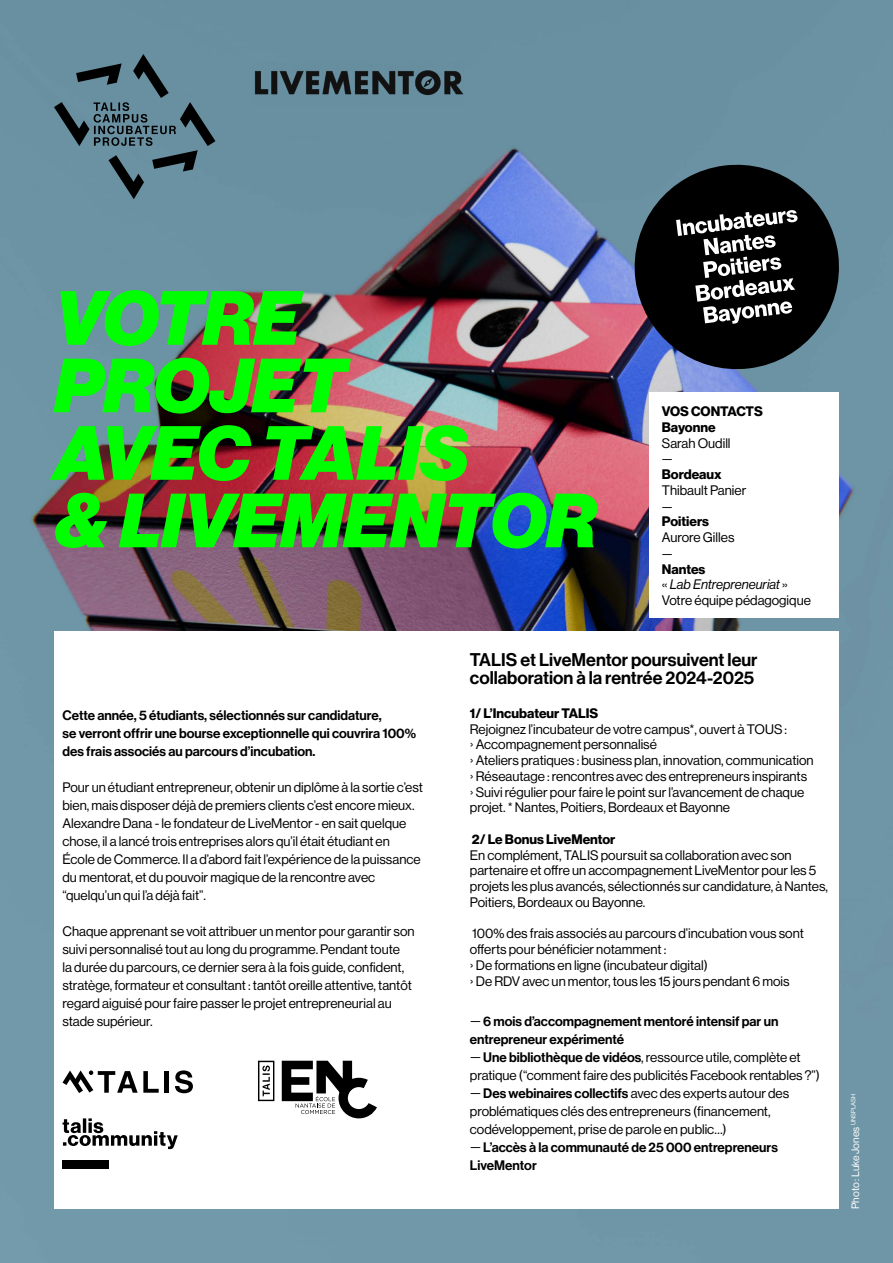
<style>
.page{position:relative;width:893px;height:1263px;background:#fff}
.page>*{position:absolute;margin:0;border:0;box-sizing:border-box;transform-origin:0 0}
.t1{font:italic 900 75px/67.5px "Neue Haas Display";color:#0f0}
.t2{font:18px/18px "Neue Haas Display Mediu";color:#000}
.t3{font:13.5px/15.8px "Neue Haas Display";color:#000}
.t4{font:13.5px/18px "Neue Haas Display Mediu";color:#000}
.t5{font:700 13.5px/15.8px "Neue Haas Display";color:#000}
.t6{font:10.5px "Neue Haas Display";color:#fff}
.s1{font-weight:700}
.s2{font-style:italic}
.s3{font-family:"Neue Haas Display"}
.s4{font-family:"Neue Haas Display Mediu"}
</style>
<div class="page">
<img style="left:0;top:0;width:893px;height:1263px">
<div style="left:54px;top:631px;width:785px;height:578px;background:#fff"></div>
<div style="left:63px;top:1161px;width:46px;height:8px;background:#000"></div>
<img style="left:252px;top:63px;width:211px;height:44px">
<svg style="left:54px;top:54px;width:161px;height:145px;background:#587987"></svg>
<svg style="left:63px;top:1118px;width:115px;height:31px"></svg>
<svg style="left:282px;top:1061px;width:95px;height:57px"></svg>
<svg style="left:258px;top:1061px;width:16px;height:40px"></svg>
<div style="left:164px;top:1071px;width:5px;height:22px;background:#000"></div>
<svg style="left:175px;top:1070px;width:18px;height:23px"></svg>
<svg style="left:63px;top:1070px;width:96px;height:23px"></svg>
<svg style="left:628px;top:159px;width:217px;height:216px;background:#2f3b48"></svg>
<svg style="left:676px;top:210px;width:122px;height:114px"></svg>
<div style="left:649px;top:392px;width:190px;height:226px;background:#fff"></div>
<h1 class="t1" style="left:54px;top:286px;width:544px">VOTRE<br>PROJET<br>AVEC TALIS<br>&amp; LIVEMENTOR</h1>
<p class="t5" style="left:662px;top:404px;width:102px">VOS CONTACTS<br>Bayonne</p>
<p class="t3" style="left:662px;top:435px;width:70px">Sarah Oudill —</p>
<p class="t5" style="left:662px;top:467px;width:61px">Bordeaux</p>
<p class="t3" style="left:662px;top:482px;width:86px">Thibault Panier —</p>
<p class="t5" style="left:662px;top:514px;width:49px">Poitiers</p>
<p class="t3" style="left:662px;top:530px;width:74px">Aurore Gilles —</p>
<p class="t3" style="left:662px;top:561px;width:151px"><span class="s1">Nantes<br></span>« <span class="s2">Lab Entrepreneuriat</span> »<br>Votre équipe pédagogique</p>
<p class="t4" style="left:63px;top:706px;width:355px">Cette année, 5 étudiants, sélectionnés sur candidature,<br>se verront offrir une bourse exceptionnelle qui couvrira 100% des frais associés au parcours d’incubation.</p>
<p class="t3" style="left:63px;top:778px;width:362px;line-height:18px">Pour un étudiant entrepreneur, obtenir un diplôme à la sortie c’est bien, mais disposer déjà de premiers clients c’est encore mieux.<br>Alexandre Dana - le fondateur de LiveMentor - en sait quelque chose, il a lancé trois entreprises alors qu’il était étudiant en École de Commerce. Il a d’abord fait l’expérience de la puissance du mentorat, et du pouvoir magique de la rencontre avec “quelqu’un qui l’a déjà fait”.</p>
<p class="t3" style="left:63px;top:922px;width:354px;line-height:18px">Chaque apprenant se voit attribuer un mentor pour garantir son suivi personnalisé tout au long du programme. Pendant toute<br>la durée du parcours, ce dernier sera à la fois guide, confident, stratège, formateur et consultant : tantôt oreille attentive, tantôt regard aiguisé pour faire passer le projet entrepreneurial au stade supérieur.</p>
<h2 class="t2" style="left:470px;top:651px;width:289px">TALIS et LiveMentor poursuivent leur collaboration à la rentrée 2024-2025</h2>
<p class="t5" style="left:470px;top:705px;width:130px">1/ L’Incubateur TALIS</p>
<p class="t3" style="left:470px;top:721px;width:345px">Rejoignez l’incubateur de votre campus*, ouvert à TOUS :<br>› Accompagnement personnalisé<br>› Ateliers pratiques : business plan, innovation, communication › Réseautage : rencontres avec des entrepreneurs inspirants › Suivi régulier pour faire le point sur l’avancement de chaque projet. * Nantes, Poitiers, Bordeaux et Bayonne</p>
<p class="t5" style="left:472px;top:831px;width:145px">2/ Le Bonus LiveMentor</p>
<p class="t3" style="left:470px;top:847px;width:360px">En complément, TALIS poursuit sa collaboration avec son partenaire et offre un accompagnement LiveMentor pour les 5 projets les plus avancés, sélectionnés sur candidature, à Nantes, Poitiers, Bordeaux ou Bayonne.</p>
<p class="t3" style="left:470px;top:926px;width:335px">100% des frais associés au parcours d’incubation vous sont offerts pour bénéficier notamment :<br>› De formations en ligne (incubateur digital)<br>› De RDV avec un mentor, tous les 15 jours pendant 6 mois</p>
<p class="t4" style="left:470px;top:1013px;width:310px"><span class="s3">—</span> 6 mois d’accompagnement mentoré intensif par un entrepreneur expérimenté</p>
<p class="t3" style="left:470px;top:1048px;width:352px;line-height:18px">— <span class="s4">Une bibliothèque de vidéos</span>, ressource utile, complète et pratique (“comment faire des publicités Facebook rentables ?”)</p>
<p class="t3" style="left:470px;top:1084px;width:321px;line-height:18px">— <span class="s4">Des webinaires collectifs</span> avec des experts autour des problématiques clés des entrepreneurs (financement, codéveloppement, prise de parole en public…)</p>
<p class="t4" style="left:470px;top:1139px;width:310px"><span class="s3">—</span> L’accès à la communauté de 25 000 entrepreneurs<br>LiveMentor</p>
<p class="t6" style="left:849px;top:1209px;width:117px;rotate:-90deg">Photo : Luke Jones <sup>UNSPLASH</sup></p>
</div>
